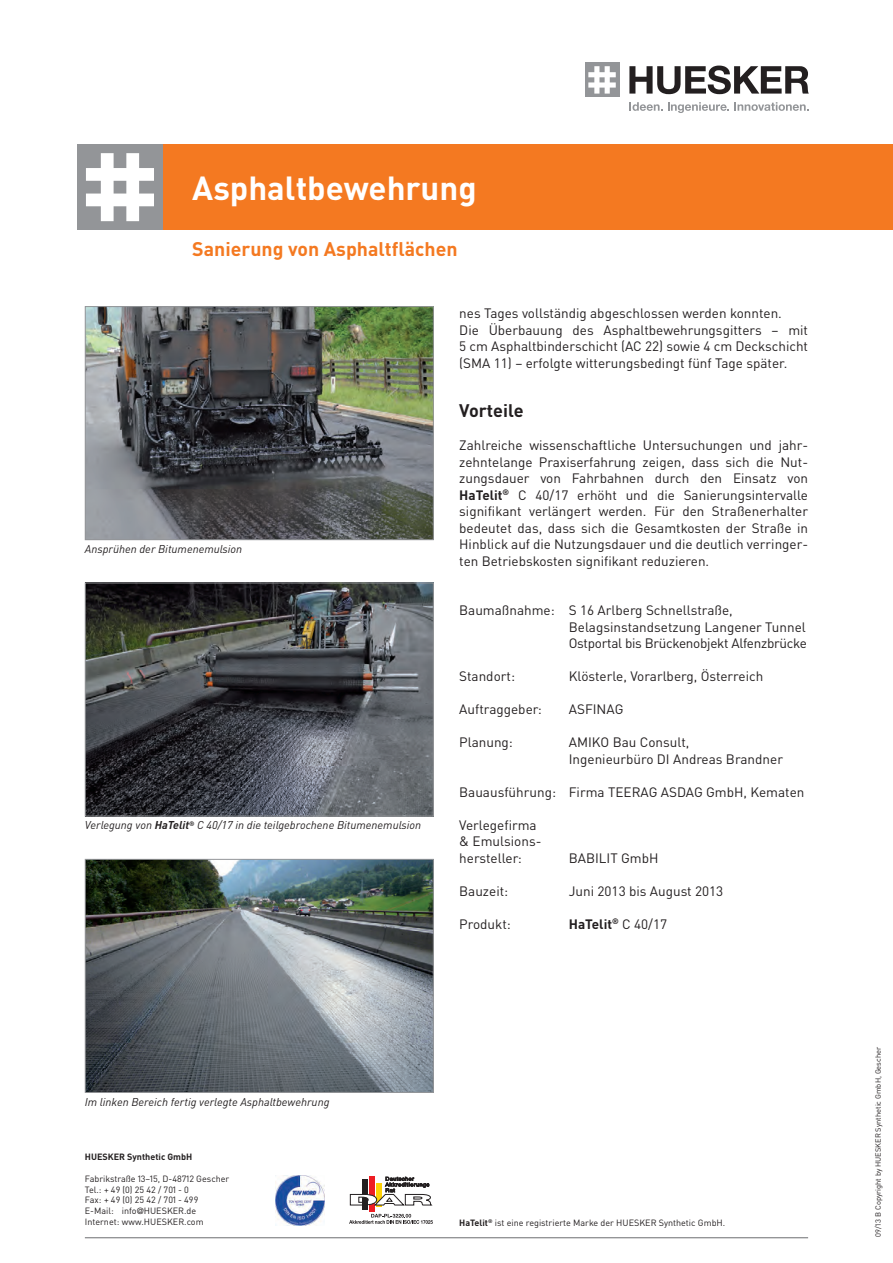
<style>
.page{position:relative;width:893px;height:1263px;background:#fff}
.page>*{position:absolute;margin:0;border:0;box-sizing:border-box;transform-origin:0 0}
.t1{font:700 33px "DINOT";color:#fff}
.t2{font:700 19.5px "DINOT";color:#f47921}
.t3{font:700 18px "DINOT";color:#231f20}
.t4{font:13.5px/16.5px "DINOT";color:#231f20}
.t5{font:700 13.5px "DINOT";color:#231f20}
.t6{font:italic 11.25px "DINOT";color:#231f20}
.t7{font:9px/10.8px "DINOT";color:#231f20}
.t8{font:700 9px "DINOT";color:#231f20}
.t9{font:7.5px "DINOT";color:#231f20}
.s1{font-weight:700}
.s2{font-weight:400}
.s3{font-family:"Frutiger LT Std";font-weight:300}
</style>
<div class="page">
<hr style="left:85px;top:1237px;width:723px;height:1px;background:#6c6d70">
<img style="left:275px;top:1176px;width:49px;height:49px">
<div style="left:369px;top:1176px;width:6px;height:36px;background:#ee1d23"></div>
<div style="left:376px;top:1183px;width:6px;height:24px;background:#fed105"></div>
<svg style="left:349px;top:1177px;width:84px;height:29px"></svg>
<div style="left:362px;top:1199px;width:6px;height:10px;background:#231f20"></div>
<svg style="left:349px;top:1214px;width:84px;height:10px"></svg>
<div style="left:162px;top:145px;width:730px;height:85px;background:#f47921"></div>
<div style="left:77px;top:145px;width:85px;height:85px;background:#939598"></div>
<svg style="left:86px;top:153px;width:68px;height:68px"></svg>
<div style="left:585px;top:63px;width:34px;height:34px;background:#939598"></div>
<svg style="left:588px;top:66px;width:27px;height:28px"></svg>
<svg style="left:629px;top:102px;width:179px;height:11px"></svg>
<svg style="left:629px;top:66px;width:179px;height:28px"></svg>
<img style="left:87px;top:308px;width:344px;height:230px">
<div style="left:85px;top:306px;width:348px;height:234px;border:1px solid #939598"></div>
<img style="left:87px;top:585px;width:344px;height:229px">
<div style="left:85px;top:583px;width:348px;height:233px;border:1px solid #939598"></div>
<img style="left:87px;top:861px;width:344px;height:230px">
<div style="left:85px;top:859px;width:348px;height:234px;border:1px solid #939598"></div>
<h1 class="t1" style="left:192px;top:177px;width:286px">Asphaltbewehrung</h1>
<h2 class="t2" style="left:192px;top:242px;width:267px">Sanierung von Asphaltflächen</h2>
<p class="t6" style="left:85px;top:545px;width:159px">Ansprühen der Bitumenemulsion</p>
<p class="t6" style="left:85px;top:821px;width:337px">Verlegung von <span class="s1">HaTelit</span><sup>®</sup> C 40/17 in die teilgebrochene Bitumenemulsion</p>
<p class="t4" style="left:459px;top:306px;width:350px">nes Tages vollständig abgeschlossen werden konnten.<br>Die Überbauung des Asphaltbewehrungsgitters – mit 5 cm Asphaltbinderschicht (AC 22) sowie 4 cm Deckschicht (SMA 11) – erfolgte witterungsbedingt fünf Tage später.</p>
<h3 class="t3" style="left:459px;top:404px;width:66px">Vorteile</h3>
<p class="t4" style="left:459px;top:438px;width:350px;text-align:justify">Zahlreiche wissenschaftliche Untersuchungen und jahr&shy;zehntelange Praxiserfahrung zeigen, dass sich die Nut&shy;zungsdauer von Fahrbahnen durch den Einsatz von <span class="s1">HaTelit</span><sup>®</sup> C 40/17 erhöht und die Sanierungsintervalle signifikant verlängert werden. Für den Straßenerhalter bedeutet das, dass sich die Gesamtkosten der Straße in Hinblick auf die Nutzungsdauer und die deutlich verringer&shy;ten Betriebskosten signifikant reduzieren.</p>
<p class="t4" style="left:569px;top:603px;width:239px;text-indent:-109px">Baumaßnahme: S 16 Arlberg Schnellstraße,<br>Belagsinstandsetzung Langener Tunnel<br>Ostportal bis Brückenobjekt Alfenzbrücke</p>
<p class="t4" style="left:459px;top:669px;width:57px">Standort:</p>
<p class="t4" style="left:569px;top:669px;width:196px">Klösterle, Vorarlberg, Österreich</p>
<p class="t4" style="left:459px;top:702px;width:84px">Auftraggeber:</p>
<p class="t4" style="left:569px;top:702px;width:56px">ASFINAG</p>
<p class="t4" style="left:459px;top:735px;width:55px">Planung:</p>
<p class="t4" style="left:569px;top:735px;width:216px">AMIKO Bau Consult,<br>Ingenieurbüro DI Andreas Brandner</p>
<p class="t4" style="left:459px;top:785px;width:346px">Bauausführung: Firma TEERAG ASDAG GmbH, Kematen</p>
<p class="t4" style="left:459px;top:818px;width:84px">Verlegefirma &amp; Emulsions&shy;hersteller:</p>
<p class="t4" style="left:569px;top:851px;width:91px">BABILIT GmbH</p>
<p class="t4" style="left:459px;top:884px;width:50px">Bauzeit:</p>
<p class="t4" style="left:569px;top:884px;width:156px">Juni 2013 bis August 2013</p>
<p class="t4" style="left:459px;top:917px;width:53px">Produkt:</p>
<p class="t5" style="left:569px;top:919px;width:100px">HaTelit<sup>®</sup> <span class="s2">C 40/17</span></p>
<p class="t6" style="left:85px;top:1098px;width:246px">Im linken Bereich fertig verlegte Asphaltbewehrung</p>
<p class="t8" style="left:85px;top:1154px;width:109px">HUESKER Synthetic GmbH</p>
<p class="t7" style="left:85px;top:1174px;width:146px">Fabrikstraße 13–15, D-48712 Gescher<br>Tel.: + 49 (0) 25 42 / 701 - 0<br>Fax: + 49 (0) 25 42 / 701 - 499<br>E-Mail: info<span class="s3">@</span>HUESKER.de<br>Internet: www.HUESKER.com</p>
<p class="t7" style="left:459px;top:1218px;width:267px"><span class="s1">HaTelit</span><sup>®</sup> ist eine registrierte Marke der HUESKER Synthetic GmbH.</p>
<p class="t9" style="left:875px;top:1237px;width:192px;rotate:-90deg">09/13 B Copyright by HUESKER Synthetic GmbH, Gescher</p>
</div>
